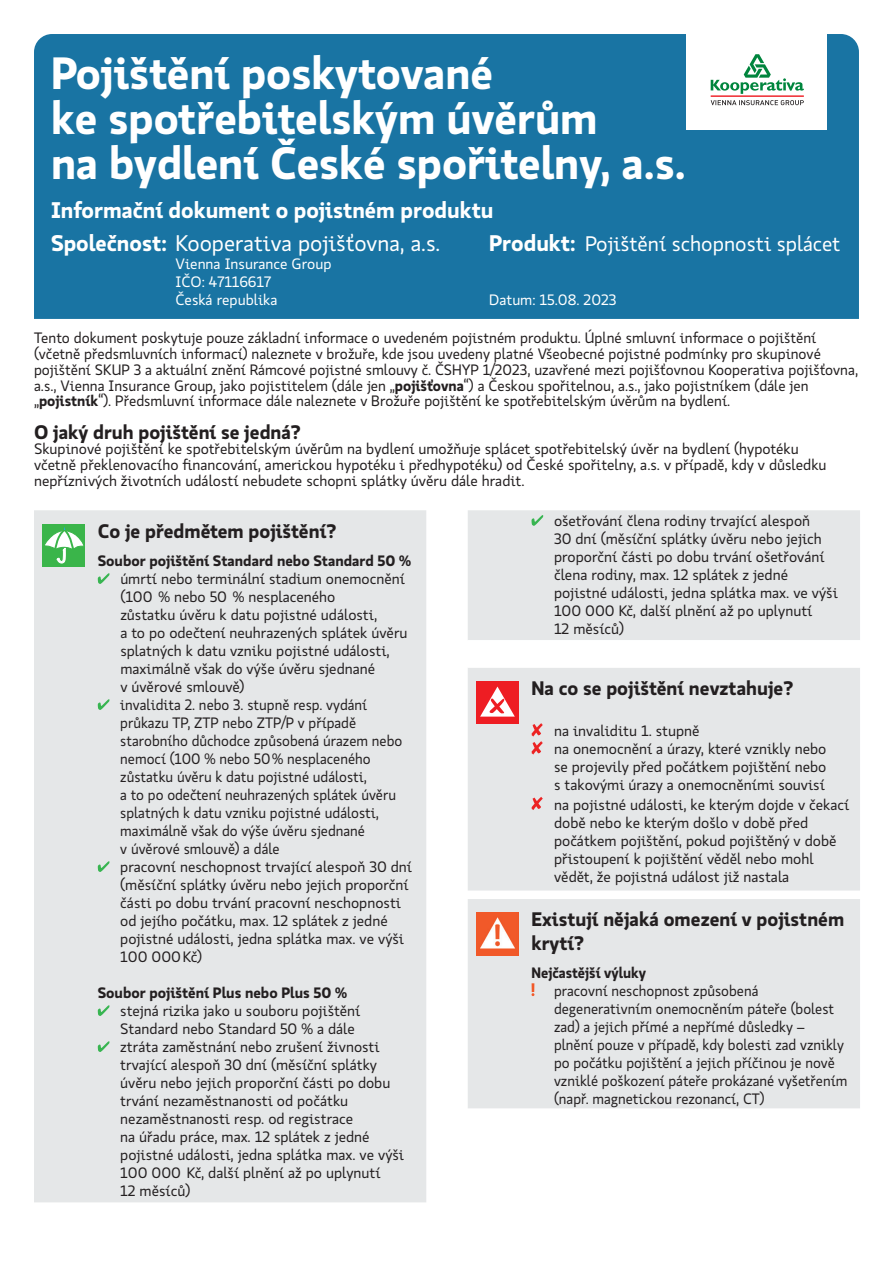
<style>
.page{position:relative;width:893px;height:1263px;background:#fff}
.page>*{position:absolute;margin:0;border:0;box-sizing:border-box;transform-origin:0 0}
.t1{font:700 45px/45px "Koop Pro";color:#fff}
.t2{font:700 22.5px/32.8px "Koop Pro";color:#fff}
.t3{font:21px "Koop Pro";color:#fff}
.t4{font:700 19.5px/23.4px "Koop Pro";color:#231f20}
.t5{font:15px/18px "Koop Pro";color:#231f20}
.t6{font:15px/18px "Koop Pro";color:#231f20;scale:.96 1}
.t7{font:700 15px "Koop Pro";color:#231f20}
.t8{font:15px/18px "Koop Pro";color:#fff}
.t9{font:700 15px "Koop Pro";color:#231f20;scale:.96 1}
.s1{font-weight:400}
.s2{font-weight:700;font-size:22.5px}
.s3{font-weight:700}
</style>
<div class="page">
<div style="left:34px;top:34px;width:825px;height:285px;background:#1974a3"></div>
<div style="left:686px;top:30px;width:141px;height:99px;background:#fff"></div>
<div style="left:34px;top:510px;width:392px;height:692px;background:#e5e7e8"></div>
<div style="left:43px;top:524px;width:42px;height:42px;background:#3ab54a"></div>
<svg style="left:45px;top:527px;width:39px;height:36px"></svg>
<svg style="left:98px;top:573px;width:11px;height:11px"></svg>
<svg style="left:98px;top:699px;width:11px;height:11px"></svg>
<svg style="left:98px;top:861px;width:11px;height:11px"></svg>
<svg style="left:98px;top:1005px;width:11px;height:11px"></svg>
<svg style="left:98px;top:1041px;width:11px;height:11px"></svg>
<div style="left:468px;top:510px;width:392px;height:598px;background:#e5e7e8"></div>
<svg style="left:468px;top:640px;width:392px;height:28px"></svg>
<svg style="left:531px;top:515px;width:12px;height:11px"></svg>
<div style="left:476px;top:681px;width:43px;height:43px;background:#ee1d23"></div>
<svg style="left:480px;top:686px;width:35px;height:31px"></svg>
<svg style="left:531px;top:723px;width:12px;height:31px"></svg>
<svg style="left:531px;top:797px;width:12px;height:13px"></svg>
<img style="left:476px;top:913px;width:43px;height:42px">
<svg style="left:531px;top:983px;width:3px;height:13px"></svg>
<svg style="left:711px;top:54px;width:93px;height:40px"></svg>
<hr style="left:711px;top:95px;width:93px;height:2px;background:#ee1d23">
<svg style="left:711px;top:100px;width:93px;height:5px"></svg>
<h1 class="t1" style="left:51px;top:49px;width:636px">Pojištění poskytované<br>ke spotřebitelským úvěrům<br>na bydlení České spořitelny, a.s.</h1>
<h2 class="t2" style="left:51px;top:193px;width:444px">Informační dokument o pojistném produktu<br>Společnost: <span class="s1">Kooperativa pojišťovna, a.s.</span></h2>
<p class="t8" style="left:176px;top:254px;width:157px">Vienna Insurance Group<br>IČO: 47116617<br>Česká republika</p>
<h3 class="t3" style="left:489px;top:229px;width:353px"><span class="s2">Produkt:</span> Pojištění schopnosti splácet</h3>
<p class="t8" style="left:489px;top:290px;width:129px">Datum: 15.08. 2023</p>
<p class="t5" style="left:34px;top:330px;width:826px;line-height:15.8px">Tento dokument poskytuje pouze základní informace o uvedeném pojistném produktu. Úplné smluvní informace o pojištění (včetně předsmluvních informací) naleznete v brožuře, kde jsou uvedeny platné Všeobecné pojistné podmínky pro skupinové pojištění SKUP 3 a aktuální znění Rámcové pojistné smlouvy č. ČSHYP 1/2023, uzavřené mezi pojišťovnou Kooperativa pojišťovna, a.s., Vienna Insurance Group, jako pojistitelem (dále jen „<span class="s3">pojišťovna</span>“) a Českou spořitelnou, a.s., jako pojistníkem (dále jen „<span class="s3">pojistník</span>“). Předsmluvní informace dále naleznete v Brožuře pojištění ke spotřebitelským úvěrům na bydlení.</p>
<h3 class="t4" style="left:34px;top:419px;width:268px">O jaký druh pojištění se jedná?</h3>
<p class="t5" style="left:34px;top:441px;width:794px;line-height:15.8px">Skupinové pojištění ke spotřebitelským úvěrům na bydlení umožňuje splácet spotřebitelský úvěr na bydlení (hypotéku včetně překlenovacího financování, americkou hypotéku i předhypotéku) od České spořitelny, a.s. v případě, kdy v důsledku nepříznivých životních událostí nebudete schopni splátky úvěru dále hradit.</p>
<h3 class="t4" style="left:98px;top:518px;width:240px">Co je předmětem pojištění?</h3>
<p class="t7" style="left:98px;top:550px;width:315px">Soubor pojištění Standard nebo Standard 50 %</p>
<p class="t5" style="left:120px;top:569px;width:293px">úmrtí nebo terminální stadium onemocnění (100 % nebo 50 % nesplaceného<br>zůstatku úvěru k datu pojistné události,<br>a to po odečtení neuhrazených splátek úvěru splatných k datu vzniku pojistné události, maximálně však do výše úvěru sjednané<br>v úvěrové smlouvě)<br>invalidita 2. nebo 3. stupně resp. vydání průkazu TP, ZTP nebo ZTP/P v případě starobního důchodce způsobená úrazem nebo nemocí (100 % nebo 50% nesplaceného zůstatku úvěru k datu pojistné události,<br>a to po odečtení neuhrazených splátek úvěru splatných k datu vzniku pojistné události, maximálně však do výše úvěru sjednané<br>v úvěrové smlouvě) a dále<br>pracovní neschopnost trvající alespoň 30 dní (měsíční splátky úvěru nebo jejich proporční části po dobu trvání pracovní neschopnosti od jejího počátku, max. 12 splátek z jedné pojistné události, jedna splátka max. ve výši 100 000Kč)</p>
<p class="t7" style="left:98px;top:982px;width:251px">Soubor pojištění Plus nebo Plus 50 %</p>
<p class="t5" style="left:120px;top:1001px;width:285px">stejná rizika jako u souboru pojištění Standard nebo Standard 50 % a dále<br>ztráta zaměstnání nebo zrušení živnosti trvající alespoň 30 dní (měsíční splátky úvěru nebo jejich proporční části po dobu trvání nezaměstnanosti od počátku nezaměstnanosti resp. od registrace<br>na úřadu práce, max. 12 splátek z jedné pojistné události, jedna splátka max. ve výši 100 000 Kč, další plnění až po uplynutí<br>12 měsíců)</p>
<p class="t5" style="left:554px;top:511px;width:285px">ošetřování člena rodiny trvající alespoň<br>30 dní (měsíční splátky úvěru nebo jejich proporční části po dobu trvání ošetřování člena rodiny, max. 12 splátek z jedné pojistné události, jedna splátka max. ve výši 100 000 Kč, další plnění až po uplynutí<br>12 měsíců)</p>
<h3 class="t4" style="left:531px;top:676px;width:263px">Na co se pojištění nevztahuje?</h3>
<p class="t5" style="left:554px;top:722px;width:274px">na invaliditu 1. stupně<br>na onemocnění a úrazy, které vznikly nebo se projevily před počátkem pojištění nebo s takovými úrazy a onemocněními souvisí</p>
<p class="t5" style="left:554px;top:795px;width:297px">na pojistné události, ke kterým dojde v čekací době nebo ke kterým došlo v době před počátkem pojištění, pokud pojištěný v době přistoupení k pojištění věděl nebo mohl vědět, že pojistná událost již nastala</p>
<h3 class="t4" style="left:531px;top:907px;width:314px">Existují nějaká omezení v pojistném krytí?</h3>
<p class="t9" style="left:531px;top:962px;width:121px">Nejčastější výluky</p>
<p class="t6" style="left:554px;top:981px;width:307px">pracovní neschopnost způsobená degenerativním onemocněním páteře (bolest zad) a jejich přímé a nepřímé důsledky – plnění pouze v případě, kdy bolesti zad vznikly po počátku pojištění a jejich příčinou je nově vzniklé poškození páteře prokázané vyšetřením (např. magnetickou rezonancí, CT)</p>
</div>
